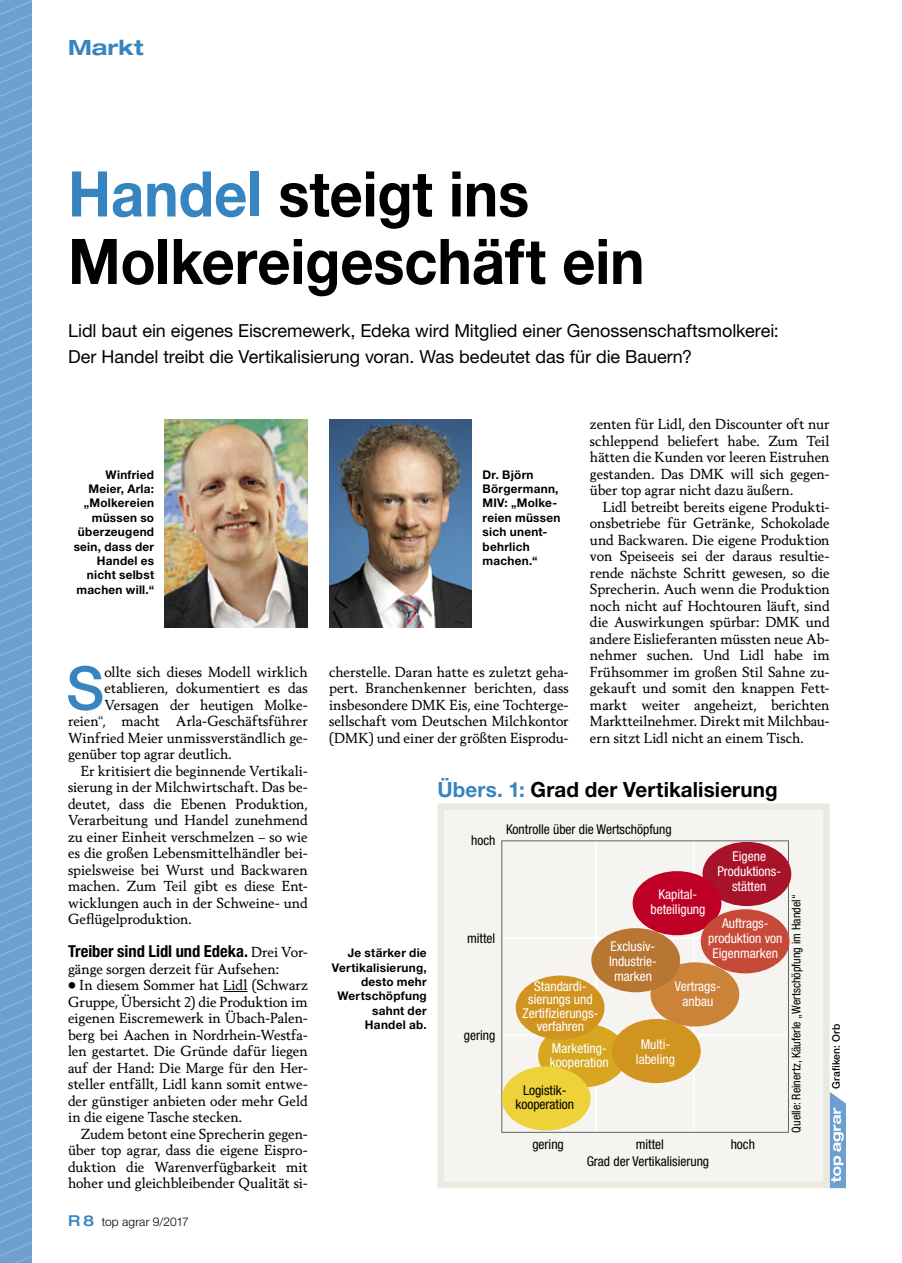
<style>
.page{position:relative;width:902px;height:1263px;background:#fff}
.page>*{position:absolute;margin:0;border:0;box-sizing:border-box;transform-origin:0 0}
.Titel{font:700 63px/67.5px "Helvetica Neue LT Pro";letter-spacing:-.005em;color:#000;scale:.92 1}
.Initial_3zeilig{font:500 60.15px "Helvetica Neue LT Pro";color:#3684c0}
.Tab_Titel{font:700 21px "Helvetica Neue LT Pro";letter-spacing:.005em;color:#000}
.t1{font:700 expanded 21px "Helvetica Neue LT Pro";letter-spacing:.005em;color:#3684c0}
.Vorspann{font:18px/25.5px "Helvetica Neue LT Pro";letter-spacing:-.005em;color:#000}
.Zwischentitel{font:700 condensed 16.5px "Helvetica Neue LT Pro";color:#000}
.Bodytext{font:13.95px/16.5px "Berling Nova Text Pro";color:#000;text-align:justify}
.Initial_3zeilig-2{font:13.95px "Berling Nova Text Pro";color:#000}
.Zwischentitel-2{font:13.95px "Berling Nova Text Pro";color:#000}
.t2{font:condensed 13.5px/15px "Helvetica Neue LT Pro";color:#fff;text-align:center}
.t3{font:condensed 13.5px/13.5px "Helvetica Neue LT Pro";color:#000;text-align:center}
.BU{font:700 12px/14.4px "Helvetica Neue LT Pro";letter-spacing:.025em;color:#000;text-align:right}
.t4{font:condensed 12px "Helvetica Neue LT Pro";color:#000}
.t5{font:300 12px "Helvetica Neue LT Pro";letter-spacing:.01em;color:#000}
.Bildnachweis{font:500 10.5px "Helvetica Neue LT Pro";letter-spacing:.02em;color:#000}
.s1{color:#3684c0}
.s2{font-family:"Berling Nova Text Pro";font-weight:400;font-stretch:normal;font-size:13.95px}
.s3{font-weight:500;font-stretch:expanded;font-size:15px;color:#3684c0}
</style>
<div class="page">
<svg style="left:0;top:0;width:32px;height:1263px;background:#70a1d0"></svg>
<svg style="left:223px;top:991px;width:24px;height:1px"></svg>
<svg style="left:829px;top:1092px;width:16px;height:96px"></svg>
<div style="left:440px;top:807px;width:386px;height:378px;background:#f6f4f0"></div>
<hr style="left:501px;top:937px;width:287px;height:2px;background:#fff">
<hr style="left:501px;top:1034px;width:287px;height:2px;background:#fff">
<hr style="left:595px;top:840px;width:2px;height:291px;background:#fff">
<div style="left:538px;top:1023px;width:89px;height:64px;background:#d7a720;border-radius:50%"></div>
<hr style="left:692px;top:840px;width:2px;height:291px;background:#fff">
<div style="left:501px;top:840px;width:287px;height:293px;border:1px solid #636363"></div>
<div style="left:702px;top:842px;width:89px;height:64px;background:#a9132a;border-radius:50%"></div>
<div style="left:632px;top:871px;width:89px;height:64px;background:#be0027;border-radius:50%"></div>
<div style="left:700px;top:909px;width:89px;height:64px;background:#c74937;border-radius:50%"></div>
<div style="left:650px;top:962px;width:89px;height:64px;background:#ca8338;border-radius:50%"></div>
<div style="left:591px;top:928px;width:89px;height:64px;background:#b77632;border-radius:50%"></div>
<div style="left:515px;top:975px;width:89px;height:65px;background:#d19421;border-radius:50%"></div>
<div style="left:612px;top:1019px;width:88px;height:64px;background:#d19421;border-radius:50%"></div>
<div style="left:501px;top:1066px;width:89px;height:64px;background:#edd23a;border-radius:50%"></div>
<div style="left:437px;top:803px;width:392px;height:385px;border:6px solid #ece9e1"></div>
<img style="left:165px;top:419px;width:143px;height:208px">
<img style="left:329px;top:419px;width:143px;height:208px">
<p class="t1" style="left:68px;top:34px;width:77px">Markt</p>
<p class="Titel" style="left:68px;top:158px;width:628px"><span class="s1">Handel</span> steigt ins<br>Molkereigeschäft ein</p>
<p class="Vorspann" style="left:68px;top:318px;width:712px">Lidl baut ein eigenes Eiscremewerk, Edeka wird Mitglied einer Genossenschaftsmolkerei:<br>Der Handel treibt die Vertikalisierung voran. Was bedeutet das für die Bauern?</p>
<p class="Bodytext" style="left:590px;top:415px;width:241px">zenten für Lidl, den Discounter oft nur schleppend beliefert habe. Zum Teil hätten die Kunden vor leeren Eistruhen gestanden. Das DMK will sich gegen&shy;über top agrar nicht dazu äußern.</p>
<p class="Bodytext" style="left:590px;top:498px;width:241px;text-indent:13px">Lidl betreibt bereits eigene Produkti&shy;onsbetriebe für Getränke, Schokolade und Backwaren. Die eigene Produktion von Speiseeis sei der daraus resultie&shy;rende nächste Schritt gewesen, so die Sprecherin. Auch wenn die Produktion noch nicht auf Hochtouren läuft, sind die Auswirkungen spürbar: DMK und andere Eislieferanten müssten neue Ab&shy;nehmer suchen. Und Lidl habe im Frühsommer im großen Stil Sahne zu&shy;gekauft und somit den knappen Fett&shy;markt weiter angeheizt, berichten Marktteilnehmer. Direkt mit Milchbau&shy;ern sitzt Lidl nicht an einem Tisch.</p>
<p class="BU" style="left:74px;top:467px;width:82px">Winfried<br>Meier, Arla: „Molkereien müssen so überzeugend sein, dass der<br>Handel es nicht selbst machen will.“</p>
<p class="BU" style="left:482px;top:467px;width:79px;text-align:left">Dr. Björn<br>Börgermann,<br>MIV: „Molke&shy;reien müssen sich unent&shy;behrlich machen.“</p>
<p class="Initial_3zeilig" style="left:66px;top:652px;width:40px">S</p>
<p class="Initial_3zeilig-2" style="left:104px;top:663px;width:205px">ollte sich dieses Modell wirklich</p>
<p class="Bodytext" style="left:329px;top:663px;width:241px">cherstelle. Daran hatte es zuletzt geha&shy;pert. Branchenkenner berichten, dass insbesondere DMK Eis, eine Tochterge&shy;sellschaft vom Deutschen Milchkontor (DMK) und einer der größten Eisprodu-</p>
<p class="Initial_3zeilig-2" style="left:104px;top:679px;width:205px">etablieren, dokumentiert es das</p>
<p class="Initial_3zeilig-2" style="left:104px;top:696px;width:205px">Versagen der heutigen Molke-</p>
<p class="Initial_3zeilig-2" style="left:68px;top:712px;width:241px">reien“, macht Arla-Geschäftsführer</p>
<p class="Initial_3zeilig-2" style="left:68px;top:729px;width:241px">Winfried Meier unmissverständlich ge-</p>
<p class="Initial_3zeilig-2" style="left:68px;top:745px;width:165px">genüber top agrar deutlich.</p>
<p class="Bodytext" style="left:68px;top:762px;width:241px;text-indent:13px">Er kritisiert die beginnende Vertikali&shy;sierung in der Milchwirtschaft. Das be&shy;deutet, dass die Ebenen Produktion, Verarbeitung und Handel zunehmend zu einer Einheit verschmelzen – so wie es die großen Lebensmittelhändler bei&shy;spielsweise bei Wurst und Backwaren machen. Zum Teil gibt es diese Ent&shy;wicklungen auch in der Schweine- und Geflügelproduktion.</p>
<p class="Zwischentitel" style="left:68px;top:941px;width:241px">Treiber sind Lidl und Edeka. <span class="s2">Drei Vor-</span></p>
<p class="Zwischentitel-2" style="left:68px;top:960px;width:212px">gänge sorgen derzeit für Aufsehen:</p>
<p class="Bodytext" style="left:68px;top:976px;width:241px">• In diesem Sommer hat Lidl (Schwarz Gruppe, Übersicht 2) die Produktion im eigenen Eiscremewerk in Übach-Palen&shy;berg bei Aachen in Nordrhein-Westfa&shy;len gestartet. Die Gründe dafür liegen auf der Hand: Die Marge für den Her&shy;steller entfällt, Lidl kann somit entwe&shy;der günstiger anbieten oder mehr Geld in die eigene Tasche stecken.</p>
<p class="Bodytext" style="left:68px;top:1125px;width:241px;text-indent:13px">Zudem betont eine Sprecherin gegen&shy;über top agrar, dass die eigene Eispro&shy;duktion die Warenverfügbarkeit mit hoher und gleichbleibender Qualität si-</p>
<p class="Tab_Titel" style="left:437px;top:776px;width:342px"><span class="s1">Übers. 1:</span> Grad der Vertikalisierung</p>
<p class="t3" style="left:506px;top:822px;width:167px">Kontrolle über die Wertschöpfung</p>
<p class="t3" style="left:471px;top:833px;width:26px">hoch</p>
<p class="t2" style="left:717px;top:849px;width:65px">Eigene<br>Produktions&shy;stätten</p>
<p class="t2" style="left:708px;top:916px;width:76px">Auftrags&shy;produktion von<br>Eigenmarken</p>
<p class="t2" style="left:650px;top:886px;width:56px">Kapital&shy;beteiligung</p>
<p class="t2" style="left:609px;top:938px;width:49px">Exclusiv-<br>Industrie&shy;marken</p>
<p class="t2" style="left:674px;top:978px;width:47px">Vertrags&shy;anbau</p>
<p class="t4" style="left:789px;top:1133px;width:240px;rotate:-90deg">Quelle: Reinertz, Käuferle „Wertschöpfung im Handel“</p>
<p class="t3" style="left:467px;top:932px;width:30px">mittel</p>
<p class="BU" style="left:332px;top:945px;width:96px">Je stärker die<br>Vertikalisierung, desto mehr<br>Wertschöpfung sahnt der<br>Handel ab.</p>
<p class="t2" style="left:522px;top:979px;width:77px;line-height:13.5px">Standardi&shy;sierungs und<br>Zertifizierungs&shy;verfahren</p>
<p class="t2" style="left:550px;top:1041px;width:60px;line-height:13.5px;text-align:left">Marketing&shy;kooperation</p>
<p class="t2" style="left:636px;top:1036px;width:41px">Multi&shy;labeling</p>
<p class="t3" style="left:515px;top:1084px;width:60px">Logistik&shy;kooperation</p>
<p class="Bildnachweis" style="left:829px;top:1089px;width:67px;rotate:-90deg">Grafiken: Orb</p>
<p class="t3" style="left:464px;top:1028px;width:33px">gering</p>
<p class="t3" style="left:532px;top:1137px;width:33px">gering</p>
<p class="t3" style="left:635px;top:1137px;width:30px">mittel</p>
<p class="t3" style="left:730px;top:1137px;width:26px">hoch</p>
<p class="t3" style="left:586px;top:1154px;width:124px">Grad der Vertikalisierung</p>
<p class="t5" style="left:68px;top:1214px;width:122px"><span class="s3">R 8</span> top agrar 9/2017</p>
</div>
